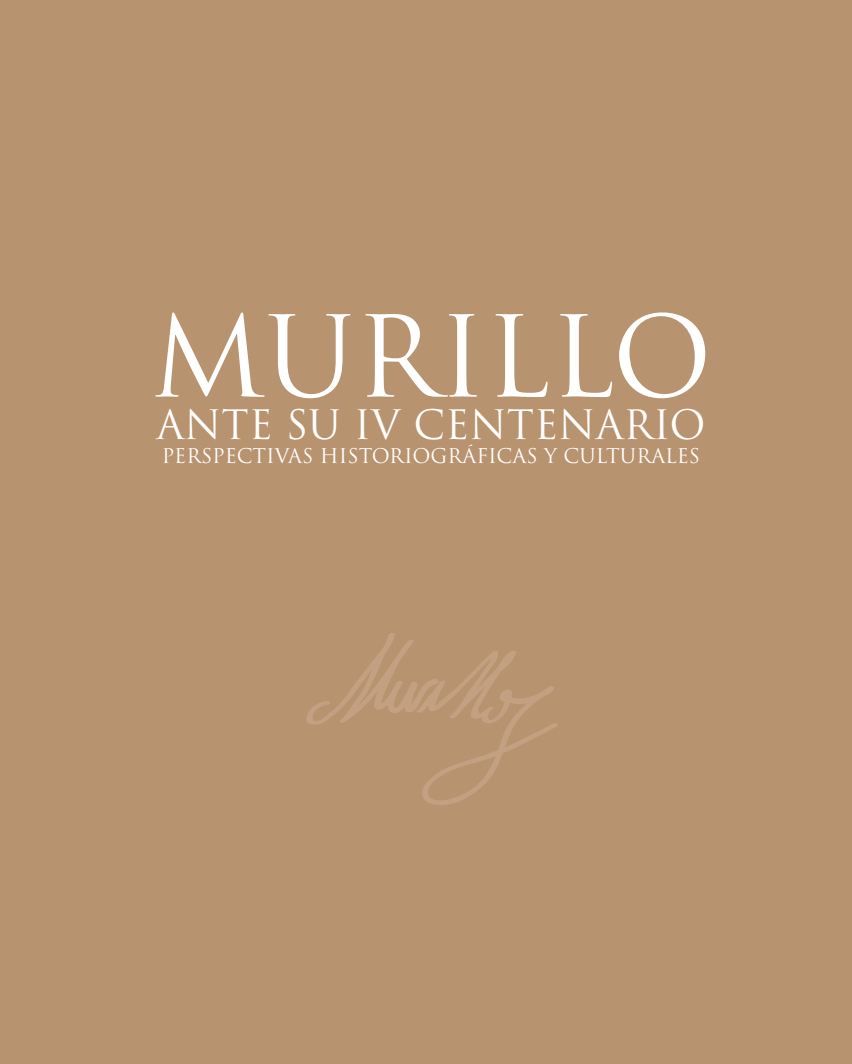
<style>
.page{position:relative;width:852px;height:1064px;background:#fff}
.page>*{position:absolute;margin:0;border:0;box-sizing:border-box;transform-origin:0 0}
.t1{font:109.35px "Trajan Pro";color:#fff}
.t2{font:39.45px "Trajan Pro";color:#fff}
.t3{font:19.8px "Trajan Pro";color:#fff}
</style>
<div class="page">
<div style="left:0;top:0;width:851px;height:1063px;background:#b8936f"></div>
<svg style="left:307px;top:633px;width:250px;height:172px"></svg>
<h1 class="t1" style="left:150px;top:287px;width:563px">MURILLO</h1>
<h2 class="t2" style="left:156px;top:399px;width:550px">ANTE SU IV CENTENARIO</h2>
<p class="t3" style="left:162px;top:443px;width:539px">PERSPECTIVAS HISTORIOGRÁFICAS Y CULTURALES</p>
</div>
